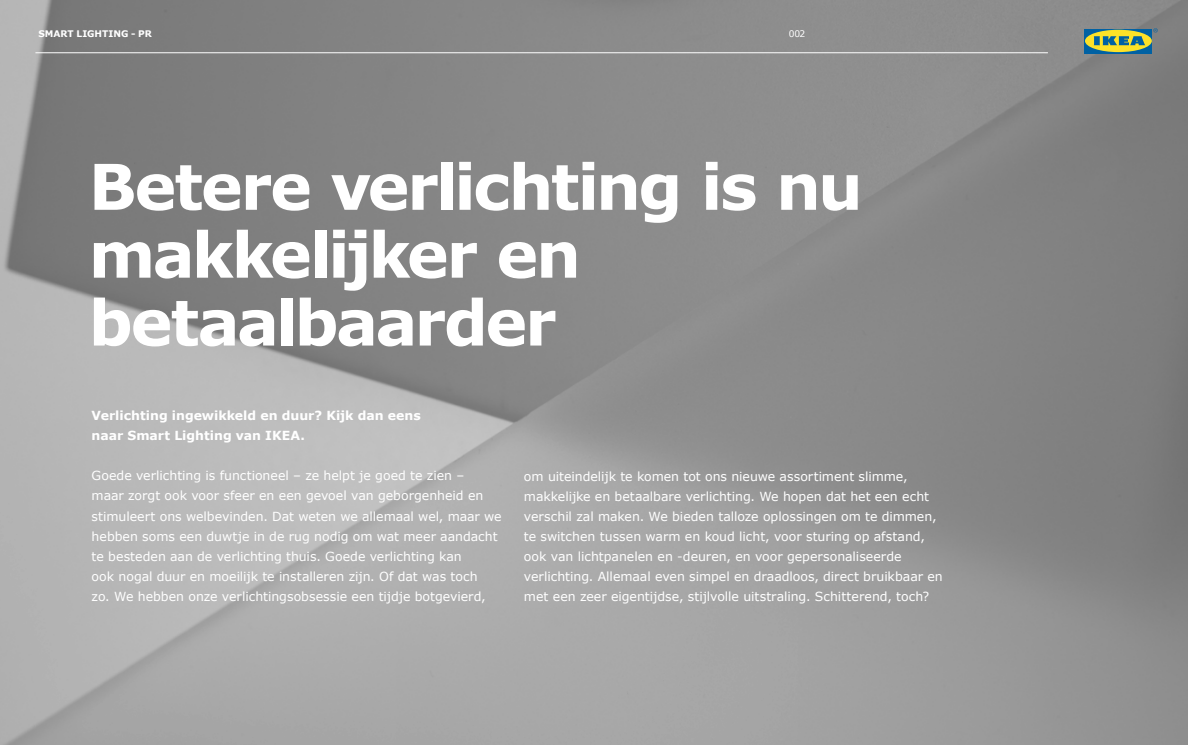
<style>
.page{position:relative;width:1188px;height:745px;background:#fff}
.page>*{position:absolute;margin:0;border:0;box-sizing:border-box;transform-origin:0 0}
.t1{font:700 63px/67.8px "Verdana";letter-spacing:-.04em;color:#fff}
.t2{font:12.5px/20px "Verdana";color:#fff}
.t3{font:700 12.5px/20px "Verdana";letter-spacing:-.005em;color:#fff}
.t4{font:700 9.12px "Verdana IKEA";color:#fff}
.t5{font:9.12px "Verdana IKEA";color:#fff}
</style>
<div class="page">
<img style="left:0;top:0;width:1187px;height:744px">
<svg style="left:1084px;top:29px;width:67px;height:24px"></svg>
<div style="left:1084px;top:30px;width:67px;height:22px;background:#fde228;border-radius:50%"></div>
<svg style="left:1094px;top:36px;width:50px;height:9px"></svg>
<svg style="left:1152px;top:28px;width:5px;height:4px"></svg>
<hr style="left:35px;top:52px;width:1012px;height:1px;background:#fff">
<p class="t4" style="left:38px;top:28px;width:115px">SMART LIGHTING - PR</p>
<p class="t5" style="left:788px;top:28px;width:18px">002</p>
<h1 class="t1" style="left:89px;top:151px;width:775px">Betere verlichting is nu makkelijker en betaalbaarder</h1>
<p class="t3" style="left:92px;top:405px;width:331px">Verlichting ingewikkeld en duur? Kijk dan eens naar Smart Lighting van IKEA.</p>
<p class="t2" style="left:92px;top:465px;width:411px">Goede verlichting is functioneel – ze helpt je goed te zien –<br>maar zorgt ook voor sfeer en een gevoel van geborgenheid en stimuleert ons welbevinden. Dat weten we allemaal wel, maar we hebben soms een duwtje in de rug nodig om wat meer aandacht te besteden aan de verlichting thuis. Goede verlichting kan<br>ook nogal duur en moeilijk te installeren zijn. Of dat was toch<br>zo. We hebben onze verlichtingsobsessie een tijdje botgevierd,</p>
<p class="t2" style="left:524px;top:465px;width:420px">om uiteindelijk te komen tot ons nieuwe assortiment slimme, makkelijke en betaalbare verlichting. We hopen dat het een echt verschil zal maken. We bieden talloze oplossingen om te dimmen, te switchen tussen warm en koud licht, voor sturing op afstand, ook van lichtpanelen en -deuren, en voor gepersonaliseerde verlichting. Allemaal even simpel en draadloos, direct bruikbaar en met een zeer eigentijdse, stijlvolle uitstraling. Schitterend, toch?</p>
</div>
